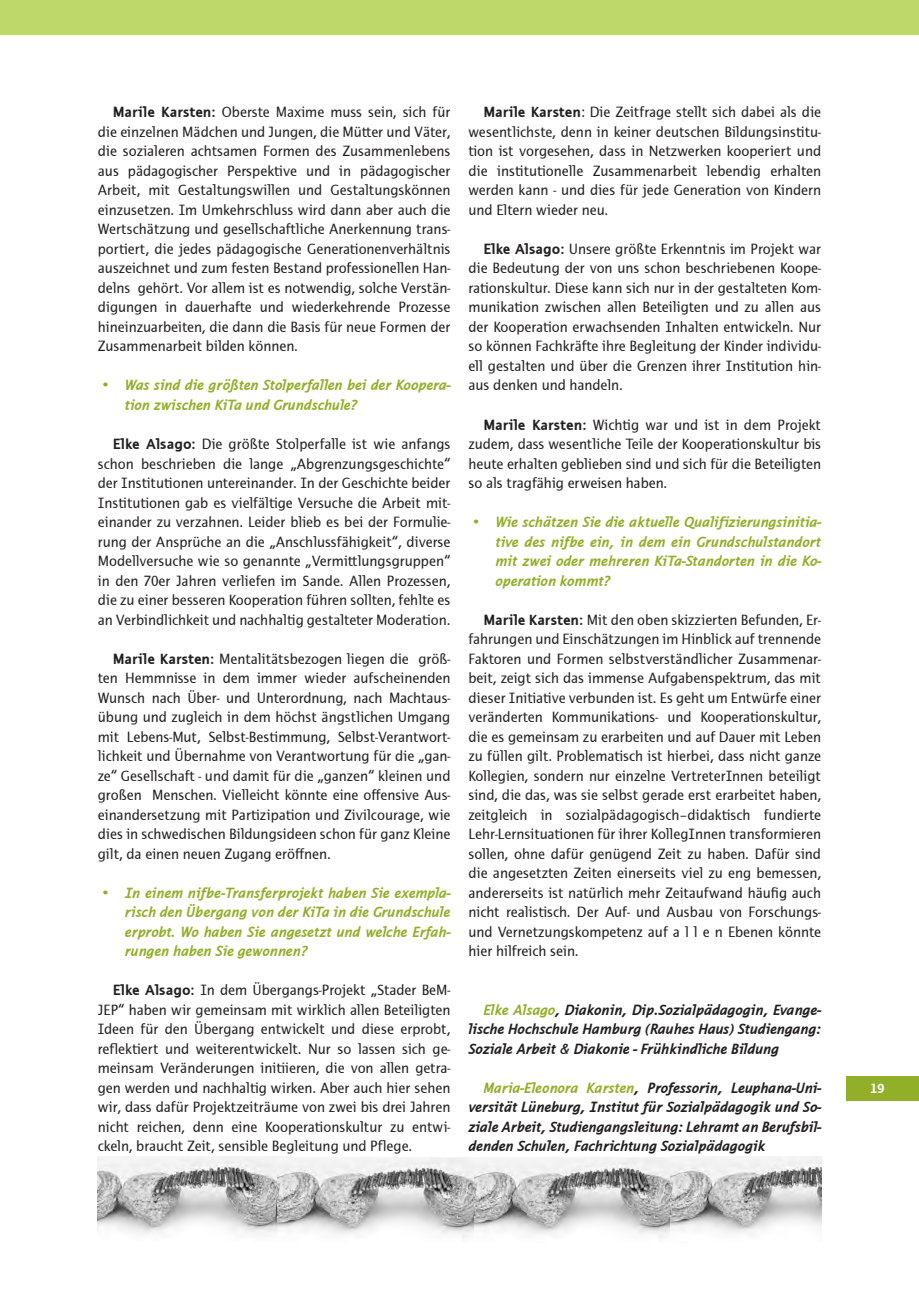
<style>
.page{position:relative;width:919px;height:1289px;background:#fff}
.page>*{position:absolute;margin:0;border:0;box-sizing:border-box;transform-origin:0 0}
.Fließtext_mit_Einzug{font:15px/19.5px "Thordis Sans EF";color:#231f20;text-align:justify}
.Headline_2{font:italic 700 15px/19.5px "Thordis Sans EF";letter-spacing:-.015em;color:#92af2a;text-align:justify}
.Headline_2-2{font:italic 700 15px/19.5px "Thordis Sans EF";letter-spacing:-.015em;color:#231f20;text-align:justify}
.t1{font:700 13.5px "Thordis Sans EF";color:#fff}
.s1{font-weight:700}
.s2{color:#92af2a}
</style>
<div class="page">
<img style="left:98px;top:1156px;width:183px;height:78px">
<img style="left:277px;top:1157px;width:198px;height:82px">
<img style="left:475px;top:1157px;width:195px;height:82px">
<img style="left:670px;top:1156px;width:151px;height:77px">
<div style="left:0;top:0;width:13px;height:34px;background:#bed86a"></div>
<div style="left:13px;top:0;width:905px;height:34px;background:#bed86a"></div>
<div style="left:846px;top:1076px;width:72px;height:24px;background:#92af2a"></div>
<p class="Fließtext_mit_Einzug" style="left:98px;top:103px;width:354px;text-indent:15px"><span class="s1">Marile Karsten:</span> Oberste Maxime muss sein, sich für die einzelnen Mädchen und Jungen, die Mütter und Väter, die sozialeren achtsamen Formen des Zusammenlebens aus pädagogischer Perspektive und in pädagogischer Arbeit, mit Gestaltungswillen und Gestaltungskönnen einzusetzen. Im Umkehrschluss wird dann aber auch die Wertschätzung und gesellschaftliche Anerkennung trans&shy;portiert, die jedes pädagogische Generationenverhältnis auszeichnet und zum festen Bestand professionellen Han&shy;delns gehört. Vor allem ist es notwendig, solche Verstän&shy;digungen in dauerhafte und wiederkehrende Prozesse hineinzuarbeiten, die dann die Basis für neue Formen der Zusammenarbeit bilden können.</p>
<p class="Headline_2" style="left:125px;top:376px;width:328px;text-indent:-21px">• Was sind die größten Stolperfallen bei der Koopera&shy;tion zwischen KiTa und Grundschule?</p>
<p class="Fließtext_mit_Einzug" style="left:98px;top:434px;width:354px;text-indent:15px"><span class="s1">Elke Alsago:</span> Die größte Stolperfalle ist wie anfangs schon beschrieben die lange „Abgrenzungsgeschichte“ der Institutionen untereinander. In der Geschichte beider Institutionen gab es vielfältige Versuche die Arbeit mit&shy;einander zu verzahnen. Leider blieb es bei der Formulie&shy;rung der Ansprüche an die „Anschlussfähigkeit“, diverse Modellversuche wie so genannte „Vermittlungsgruppen“ in den 70er Jahren verliefen im Sande. Allen Prozessen, die zu einer besseren Kooperation führen sollten, fehlte es an Verbindlichkeit und nachhaltig gestalteter Moderation.</p>
<p class="Fließtext_mit_Einzug" style="left:98px;top:649px;width:354px;text-indent:15px"><span class="s1">Marile Karsten:</span> Mentalitätsbezogen liegen die größ&shy;ten Hemmnisse in dem immer wieder aufscheinenden Wunsch nach Über- und Unterordnung, nach Machtaus&shy;übung und zugleich in dem höchst ängstlichen Umgang mit Lebens-Mut, Selbst-Bestimmung, Selbst-Verantwort&shy;lichkeit und Übernahme von Verantwortung für die „gan&shy;ze“ Gesellschaft - und damit für die „ganzen“ kleinen und großen Menschen. Vielleicht könnte eine offensive Aus&shy;einandersetzung mit Partizipation und Zivilcourage, wie dies in schwedischen Bildungsideen schon für ganz Kleine gilt, da einen neuen Zugang eröffnen.</p>
<p class="Headline_2" style="left:125px;top:883px;width:328px;text-indent:-21px">• In einem nifbe-Transferprojekt haben Sie exempla&shy;risch den Übergang von der KiTa in die Grundschule erprobt. Wo haben Sie angesetzt und welche Erfah&shy;rungen haben Sie gewonnen?</p>
<p class="Fließtext_mit_Einzug" style="left:98px;top:980px;width:354px;text-indent:15px"><span class="s1">Elke Alsago:</span> In dem Übergangs-Projekt „Stader BeM-JEP“ haben wir gemeinsam mit wirklich allen Beteiligten Ideen für den Übergang entwickelt und diese erprobt, reflektiert und weiterentwickelt. Nur so lassen sich ge&shy;meinsam Veränderungen initiieren, die von allen getra&shy;gen werden und nachhaltig wirken. Aber auch hier sehen wir, dass dafür Projektzeiträume von zwei bis drei Jahren nicht reichen, denn eine Kooperationskultur zu entwi&shy;ckeln, braucht Zeit, sensible Begleitung und Pflege.</p>
<p class="Fließtext_mit_Einzug" style="left:468px;top:103px;width:354px;text-indent:15px"><span class="s1">Marile Karsten</span>: Die Zeitfrage stellt sich dabei als die wesentlichste, denn in keiner deutschen Bildungsinstitu&shy;tion ist vorgesehen, dass in Netzwerken kooperiert und die institutionelle Zusammenarbeit lebendig erhalten werden kann - und dies für jede Generation von Kindern und Eltern wieder neu.</p>
<p class="Fließtext_mit_Einzug" style="left:468px;top:239px;width:354px;text-indent:15px"><span class="s1">Elke Alsago:</span> Unsere größte Erkenntnis im Projekt war die Bedeutung der von uns schon beschriebenen Koope&shy;rationskultur. Diese kann sich nur in der gestalteten Kom&shy;munikation zwischen allen Beteiligten und zu allen aus der Kooperation erwachsenden Inhalten entwickeln. Nur so können Fachkräfte ihre Begleitung der Kinder individu&shy;ell gestalten und über die Grenzen ihrer Institution hin&shy;aus denken und handeln.</p>
<p class="Fließtext_mit_Einzug" style="left:468px;top:415px;width:354px;text-indent:15px"><span class="s1">Marile Karsten:</span> Wichtig war und ist in dem Projekt zudem, dass wesentliche Teile der Kooperationskultur bis heute erhalten geblieben sind und sich für die Beteiligten so als tragfähig erweisen haben.</p>
<p class="Headline_2" style="left:495px;top:512px;width:328px;text-indent:-21px">• Wie schätzen Sie die aktuelle Qualifizierungsinitia&shy;tive des nifbe ein, in dem ein Grundschulstandort mit zwei oder mehreren KiTa-Standorten in die Ko&shy;operation kommt?</p>
<p class="Fließtext_mit_Einzug" style="left:468px;top:610px;width:354px;text-indent:15px"><span class="s1">Marile Karsten:</span> Mit den oben skizzierten Befunden, Er&shy;fahrungen und Einschätzungen im Hinblick auf trennende Faktoren und Formen selbstverständlicher Zusammenar&shy;beit, zeigt sich das immense Aufgabenspektrum, das mit dieser Initiative verbunden ist. Es geht um Entwürfe einer veränderten Kommunikations- und Kooperationskultur, die es gemeinsam zu erarbeiten und auf Dauer mit Leben zu füllen gilt. Problematisch ist hierbei, dass nicht ganze Kollegien, sondern nur einzelne VertreterInnen beteiligt sind, die das, was sie selbst gerade erst erarbeitet haben, zeitgleich in sozialpädagogisch–didaktisch fundierte Lehr-Lernsituationen für ihrer KollegInnen transformieren sollen, ohne dafür genügend Zeit zu haben. Dafür sind die angesetzten Zeiten einerseits viel zu eng bemessen, andererseits ist natürlich mehr Zeitaufwand häufig auch nicht realistisch. Der Auf- und Ausbau von Forschungs&shy;und Vernetzungskompetenz auf a l l e n Ebenen könnte hier hilfreich sein.</p>
<p class="Headline_2-2" style="left:468px;top:1000px;width:355px;text-indent:15px"><span class="s2">Elke Alsago</span>, Diakonin, Dip.Sozialpädagogin, Evange&shy;lische Hochschule Hamburg (Rauhes Haus) Studiengang:<br>Soziale Arbeit &amp; Diakonie - Frühkindliche Bildung</p>
<p class="Headline_2-2" style="left:468px;top:1078px;width:355px;text-indent:15px"><span class="s2">Maria-Eleonora Karsten</span>, Professorin, Leuphana-Uni&shy;versität Lüneburg, Institut für Sozialpädagogik und So&shy;ziale Arbeit, Studiengangsleitung: Lehramt an Berufsbil&shy;denden Schulen, Fachrichtung Sozialpädagogik</p>
<p class="t1" style="left:870px;top:1081px;width:16px">19</p>
</div>
